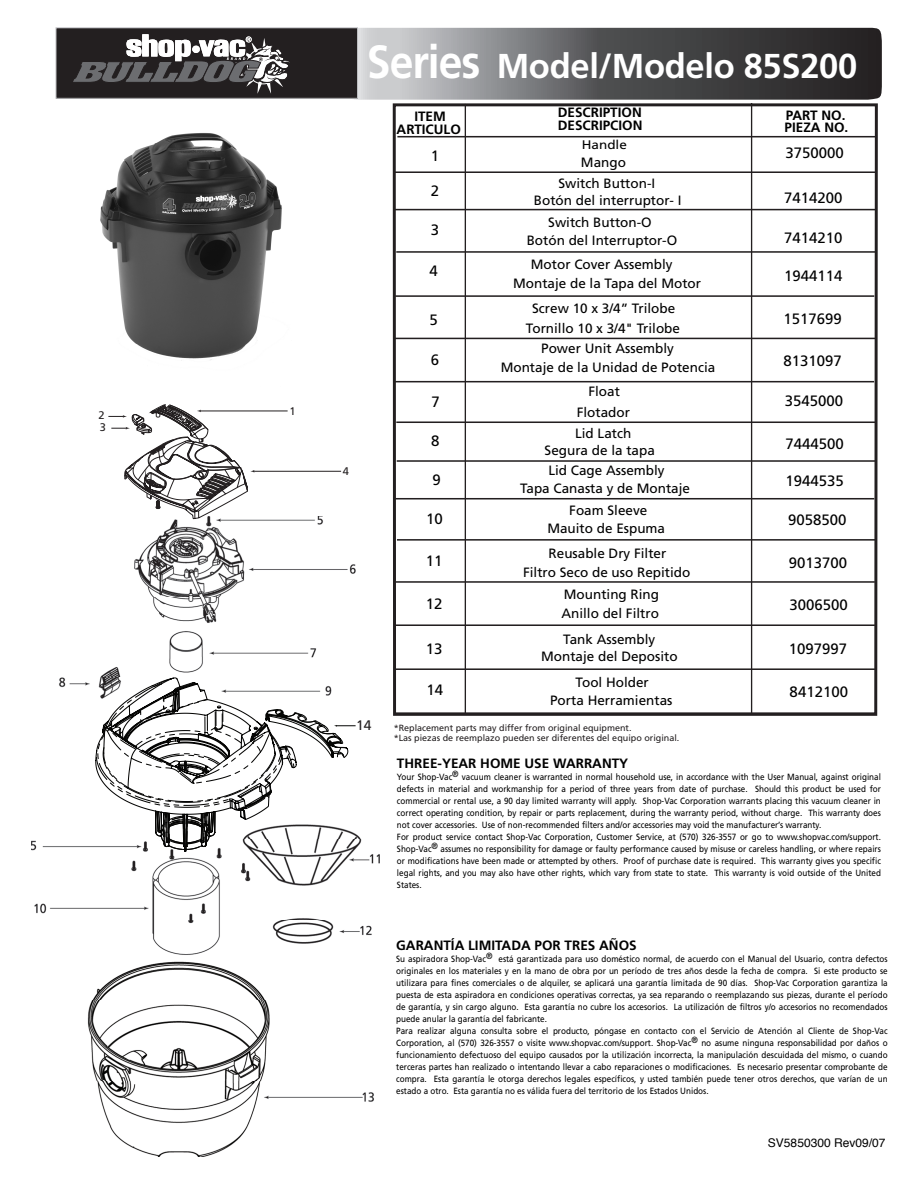
<style>
.page{position:relative;width:918px;height:1188px;background:#fff}
.page>*{position:absolute;margin:0;border:0;box-sizing:border-box;transform-origin:0 0}
.t1{font:700 46.5px "Frutiger";letter-spacing:-.025em;color:#fff;scale:.92 1}
.t2{font:700 34.5px "Frutiger";letter-spacing:-.01em;color:#fff}
.t3{font:15px "Frutiger";color:#000}
.t4{font:13.8px "Frutiger";color:#231f20}
.t5{font:13.5px "Frutiger";color:#000}
.t6{font:700 13.5px "Frutiger";color:#000}
.t7{font:12.45px "Frutiger";color:#000;scale:1.08 1}
.t8{font:12px "Helvetica";color:#000}
.t9{font:11.1px/11.7px "Frutiger";color:#231f20}
.t10{font:9px/12px "Frutiger";color:#000;scale:.9 1}
.t11{font:9px/10.8px "Frutiger";color:#231f20}
</style>
<div class="page">
<img style="left:31px;top:516px;width:349px;height:641px">
<hr style="left:200px;top:411px;width:88px;height:1px;background:#231f20">
<hr style="left:253px;top:471px;width:88px;height:1px;background:#231f20">
<svg style="left:108px;top:404px;width:147px;height:115px"></svg>
<svg style="left:74px;top:667px;width:282px;height:375px"></svg>
<img style="left:100px;top:133px;width:182px;height:228px">
<svg style="left:354px;top:28px;width:528px;height:72px;background:#666668"></svg>
<svg style="left:392px;top:103px;width:486px;height:613px"></svg>
<hr style="left:397px;top:136px;width:479px;height:1px;background:#231f20">
<hr style="left:465px;top:104px;width:1px;height:610px;background:#231f20">
<hr style="left:395px;top:171px;width:481px;height:2px;background:#231f20">
<hr style="left:751px;top:103px;width:1px;height:612px;background:#231f20">
<hr style="left:394px;top:209px;width:482px;height:1px;background:#231f20">
<hr style="left:396px;top:251px;width:479px;height:2px;background:#231f20">
<hr style="left:395px;top:295px;width:479px;height:2px;background:#231f20">
<hr style="left:395px;top:338px;width:481px;height:1px;background:#231f20">
<hr style="left:396px;top:421px;width:479px;height:2px;background:#231f20">
<hr style="left:397px;top:539px;width:479px;height:2px;background:#231f20">
<hr style="left:395px;top:498px;width:479px;height:1px;background:#231f20">
<hr style="left:395px;top:381px;width:479px;height:1px;background:#231f20">
<hr style="left:397px;top:460px;width:479px;height:2px;background:#231f20">
<hr style="left:396px;top:581px;width:479px;height:2px;background:#231f20">
<hr style="left:396px;top:624px;width:479px;height:2px;background:#231f20">
<hr style="left:396px;top:668px;width:479px;height:2px;background:#231f20">
<div style="left:56px;top:28px;width:301px;height:70px;background:#231f20"></div>
<div style="left:56px;top:28px;width:302px;height:71px;border:1px solid #bcbdc0"></div>
<svg style="left:73px;top:34px;width:217px;height:60px"></svg>
<hr style="left:396px;top:712px;width:479px;height:2px;background:#231f20">
<p class="t9" style="left:98px;top:409px;width:9px">2<br>3</p>
<p class="t9" style="left:289px;top:405px;width:8px">1</p>
<h1 class="t1" style="left:367px;top:35px;width:125px">Series</h1>
<h2 class="t2" style="left:497px;top:46px;width:362px">Model/Modelo 85S200</h2>
<p class="t9" style="left:343px;top:465px;width:8px">4</p>
<h3 class="t4" style="left:356px;top:717px;width:17px">14</h3>
<h3 class="t6" style="left:414px;top:109px;width:33px">ITEM</h3>
<h3 class="t6" style="left:558px;top:104px;width:86px">DESCRIPTION</h3>
<h3 class="t6" style="left:786px;top:107px;width:61px">PART NO.</h3>
<h3 class="t3" style="left:431px;top:147px;width:10px">1</h3>
<h3 class="t3" style="left:431px;top:182px;width:10px">2</h3>
<h3 class="t6" style="left:397px;top:121px;width:66px">ARTICULO</h3>
<h3 class="t6" style="left:558px;top:117px;width:86px">DESCRIPCION</h3>
<h3 class="t6" style="left:785px;top:120px;width:65px">PIEZA NO.</h3>
<h3 class="t7" style="left:582px;top:137px;width:43px">Handle</h3>
<h3 class="t3" style="left:786px;top:144px;width:60px">3750000</h3>
<h3 class="t5" style="left:581px;top:155px;width:46px">Mango</h3>
<h3 class="t5" style="left:559px;top:175px;width:98px">Switch Button-I</h3>
<h3 class="t3" style="left:784px;top:189px;width:60px">7414200</h3>
<h3 class="t5" style="left:534px;top:193px;width:149px">Botón del interruptor- I</h3>
<h3 class="t3" style="left:431px;top:221px;width:10px">3</h3>
<h3 class="t5" style="left:548px;top:214px;width:105px">Switch Button-O</h3>
<h3 class="t5" style="left:527px;top:233px;width:152px">Botón del Interruptor-O</h3>
<h3 class="t3" style="left:784px;top:229px;width:60px">7414210</h3>
<h3 class="t3" style="left:430px;top:262px;width:10px">4</h3>
<h3 class="t5" style="left:531px;top:256px;width:143px">Motor Cover Assembly</h3>
<h3 class="t5" style="left:513px;top:275px;width:190px">Montaje de la Tapa del Motor</h3>
<h3 class="t3" style="left:784px;top:267px;width:60px">1944114</h3>
<h3 class="t3" style="left:429px;top:311px;width:10px">5</h3>
<h3 class="t5" style="left:532px;top:301px;width:145px">Screw 10 x 3/4” Trilobe</h3>
<h3 class="t5" style="left:526px;top:320px;width:156px">Tornillo 10 x 3/4" Trilobe</h3>
<h3 class="t3" style="left:783px;top:310px;width:60px">1517699</h3>
<h3 class="t3" style="left:431px;top:351px;width:10px">6</h3>
<h3 class="t5" style="left:541px;top:340px;width:134px">Power Unit Assembly</h3>
<h3 class="t5" style="left:501px;top:360px;width:216px">Montaje de la Unidad de Potencia</h3>
<h3 class="t3" style="left:783px;top:352px;width:60px">8131097</h3>
<h3 class="t3" style="left:432px;top:393px;width:10px">7</h3>
<h3 class="t5" style="left:588px;top:383px;width:33px">Float</h3>
<h3 class="t5" style="left:577px;top:404px;width:55px">Flotador</h3>
<h3 class="t3" style="left:785px;top:392px;width:60px">3545000</h3>
<h3 class="t5" style="left:575px;top:425px;width:58px">Lid Latch</h3>
<h3 class="t3" style="left:431px;top:432px;width:10px">8</h3>
<h3 class="t3" style="left:785px;top:435px;width:60px">7444500</h3>
<h3 class="t5" style="left:545px;top:442px;width:112px">Segura de la tapa</h3>
<h3 class="t3" style="left:433px;top:471px;width:10px">9</h3>
<h3 class="t3" style="left:426px;top:510px;width:18px">10</h3>
<h3 class="t5" style="left:548px;top:463px;width:118px">Lid Cage Assembly</h3>
<h3 class="t5" style="left:520px;top:480px;width:172px">Tapa Canasta y de Montaje</h3>
<h3 class="t5" style="left:569px;top:503px;width:80px">Foam Sleeve</h3>
<h3 class="t5" style="left:547px;top:520px;width:119px">Mauito de Espuma</h3>
<h3 class="t3" style="left:785px;top:472px;width:60px">1944535</h3>
<h3 class="t3" style="left:788px;top:511px;width:60px">9058500</h3>
<h3 class="t5" style="left:549px;top:546px;width:119px">Reusable Dry Filter</h3>
<h3 class="t3" style="left:426px;top:552px;width:18px">11</h3>
<h3 class="t3" style="left:789px;top:554px;width:60px">9013700</h3>
<h3 class="t5" style="left:523px;top:564px;width:169px">Filtro Seco de uso Repitido</h3>
<h3 class="t5" style="left:564px;top:587px;width:97px">Mounting Ring</h3>
<h3 class="t3" style="left:426px;top:595px;width:18px">12</h3>
<h3 class="t3" style="left:790px;top:596px;width:60px">3006500</h3>
<h3 class="t5" style="left:561px;top:606px;width:99px">Anillo del Filtro</h3>
<h3 class="t3" style="left:426px;top:640px;width:18px">13</h3>
<h3 class="t5" style="left:563px;top:631px;width:94px">Tank Assembly</h3>
<h3 class="t5" style="left:541px;top:648px;width:138px">Montaje del Deposito</h3>
<h3 class="t3" style="left:789px;top:640px;width:60px">1097997</h3>
<h3 class="t5" style="left:576px;top:675px;width:75px">Tool Holder</h3>
<h3 class="t3" style="left:427px;top:681px;width:18px">14</h3>
<h3 class="t3" style="left:790px;top:683px;width:60px">8412100</h3>
<h3 class="t5" style="left:550px;top:692px;width:124px">Porta Herramientas</h3>
<p class="t11" style="left:394px;top:722px;width:287px">*Replacement parts may differ from original equipment.<br>*Las piezas de reemplazo pueden ser diferentes del equipo original.</p>
<h3 class="t6" style="left:397px;top:755px;width:233px">THREE-YEAR HOME USE WARRANTY</h3>
<p class="t10" style="left:397px;top:771px;width:539px">Your Shop-Vac® vacuum cleaner is warranted in normal household use, in accordance with the User Manual, against original defects in material and workmanship for a period of three years from date of purchase. Should this product be used for commercial or rental use, a 90 day limited warranty will apply. Shop-Vac Corporation warrants placing this vacuum cleaner in correct operating condition, by repair or parts replacement, during the warranty period, without charge. This warranty does not cover accessories. Use of non-recommended filters and/or accessories may void the manufacturer’s warranty.<br>For product service contact Shop-Vac Corporation, Customer Service, at (570) 326-3557 or go to www.shopvac.com/support.<br>Shop-Vac® assumes no responsibility for damage or faulty performance caused by misuse or careless handling, or where repairs or modifications have been made or attempted by others. Proof of purchase date is required. This warranty gives you specific legal rights, and you may also have other rights, which vary from state to state. This warranty is void outside of the United States.</p>
<h3 class="t6" style="left:396px;top:937px;width:242px">GARANTÍA LIMITADA POR TRES AÑOS</h3>
<p class="t10" style="left:396px;top:953px;width:548px">Su aspiradora Shop-Vac® está garantizada para uso doméstico normal, de acuerdo con el Manual del Usuario, contra defectos originales en los materiales y en la mano de obra por un período de tres años desde la fecha de compra. Si este producto se utilizara para fines comerciales o de alquiler, se aplicará una garantía limitada de 90 días. Shop-Vac Corporation garantiza la puesta de esta aspiradora en condiciones operativas correctas, ya sea reparando o reemplazando sus piezas, durante el período de garantía, y sin cargo alguno. Esta garantía no cubre los accesorios. La utilización de filtros y/o accesorios no recomendados puede anular la garantía del fabricante.<br>Para realizar alguna consulta sobre el producto, póngase en contacto con el Servicio de Atención al Cliente de Shop-Vac Corporation, al (570) 326-3557 o visite www.shopvac.com/support. Shop-Vac® no asume ninguna responsabilidad por daños o funcionamiento defectuoso del equipo causados por la utilización incorrecta, la manipulación descuidada del mismo, o cuando terceras partes han realizado o intentando llevar a cabo reparaciones o modificaciones. Es necesario presentar comprobante de compra. Esta garantía le otorga derechos legales específicos, y usted también puede tener otros derechos, que varían de un estado a otro. Esta garantía no es válida fuera del territorio de los Estados Unidos.</p>
<h3 class="t8" style="left:768px;top:1133px;width:119px">SV5850300 Rev09/07</h3>
</div>
